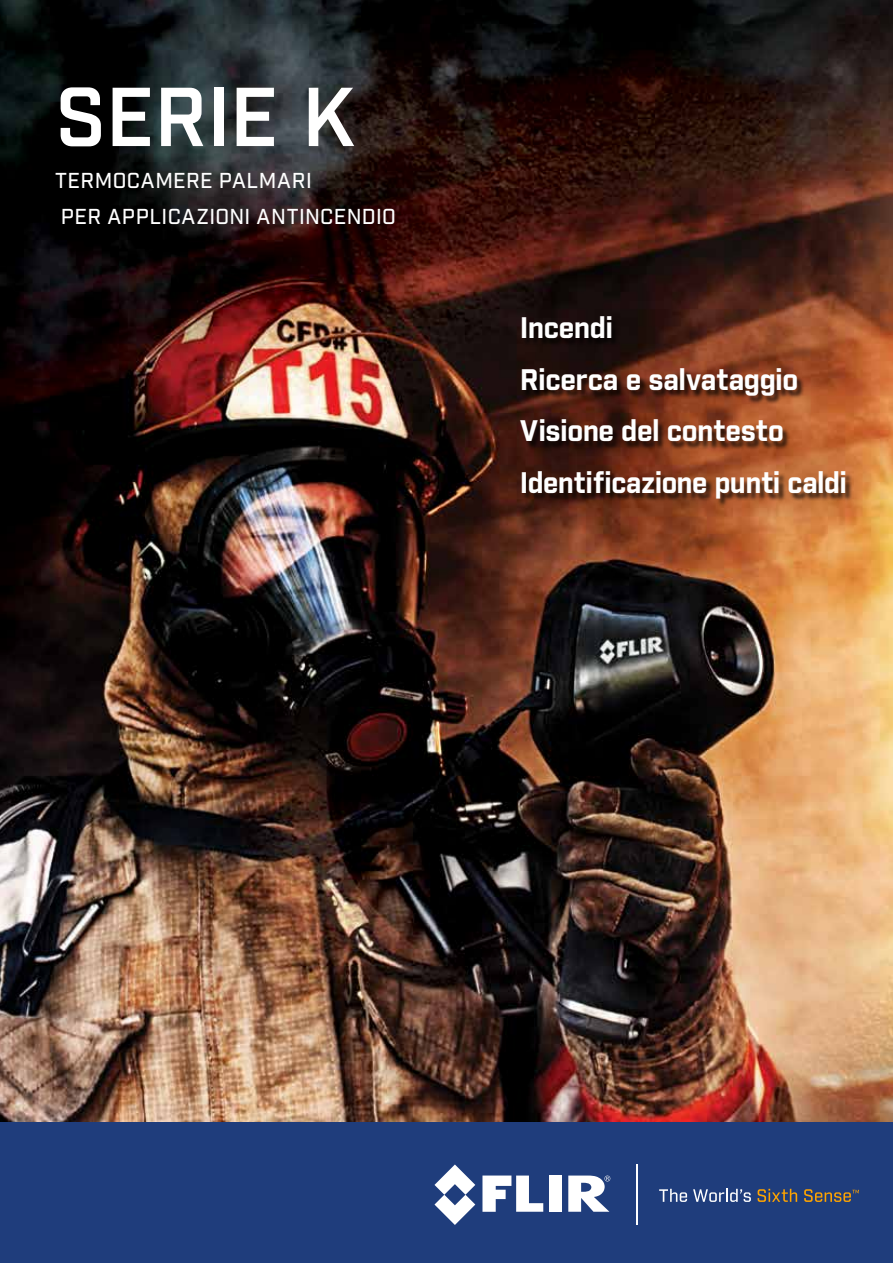
<style>
.page{position:relative;width:893px;height:1263px;background:#fff}
.page>*{position:absolute;margin:0;border:0;box-sizing:border-box;transform-origin:0 0}
.t1{font:600 81px "Industry";color:#fff}
.t2{font:700 28.8px/51.6px "Industry";letter-spacing:-.015em;color:#fff}
.t3{font:500 21px/35.8px "Industry";letter-spacing:.02em;color:#fff}
</style>
<div class="page">
<img style="left:0;top:0;width:893px;height:1123px">
<div style="left:0;top:1123px;width:893px;height:140px;background:#1f3d7c"></div>
<div style="left:520px;top:317px;width:333px;height:190px;background:#000;opacity:.75"></div>
<svg style="left:482px;top:1175px;width:61px;height:37px"></svg>
<div style="left:549px;top:1175px;width:13px;height:37px;background:#fff"></div>
<svg style="left:434px;top:1164px;width:41px;height:61px"></svg>
<svg style="left:568px;top:1175px;width:42px;height:37px"></svg>
<svg style="left:659px;top:1189px;width:28px;height:13px"></svg>
<svg style="left:693px;top:1189px;width:58px;height:13px"></svg>
<svg style="left:758px;top:1189px;width:39px;height:13px"></svg>
<svg style="left:804px;top:1189px;width:55px;height:13px"></svg>
<hr style="left:637px;top:1164px;width:1px;height:61px;background:#fff">
<h1 class="t1" style="left:55px;top:68px;width:302px">SERIE K</h1>
<p class="t3" style="left:55px;top:163px;width:342px">TERMOCAMERE PALMARI<br>PER APPLICAZIONI ANTINCENDIO</p>
<p class="t2" style="left:520px;top:303px;width:329px">Incendi<br>Ricerca e salvataggio<br>Visione del contesto<br>Identificazione punti caldi</p>
</div>
